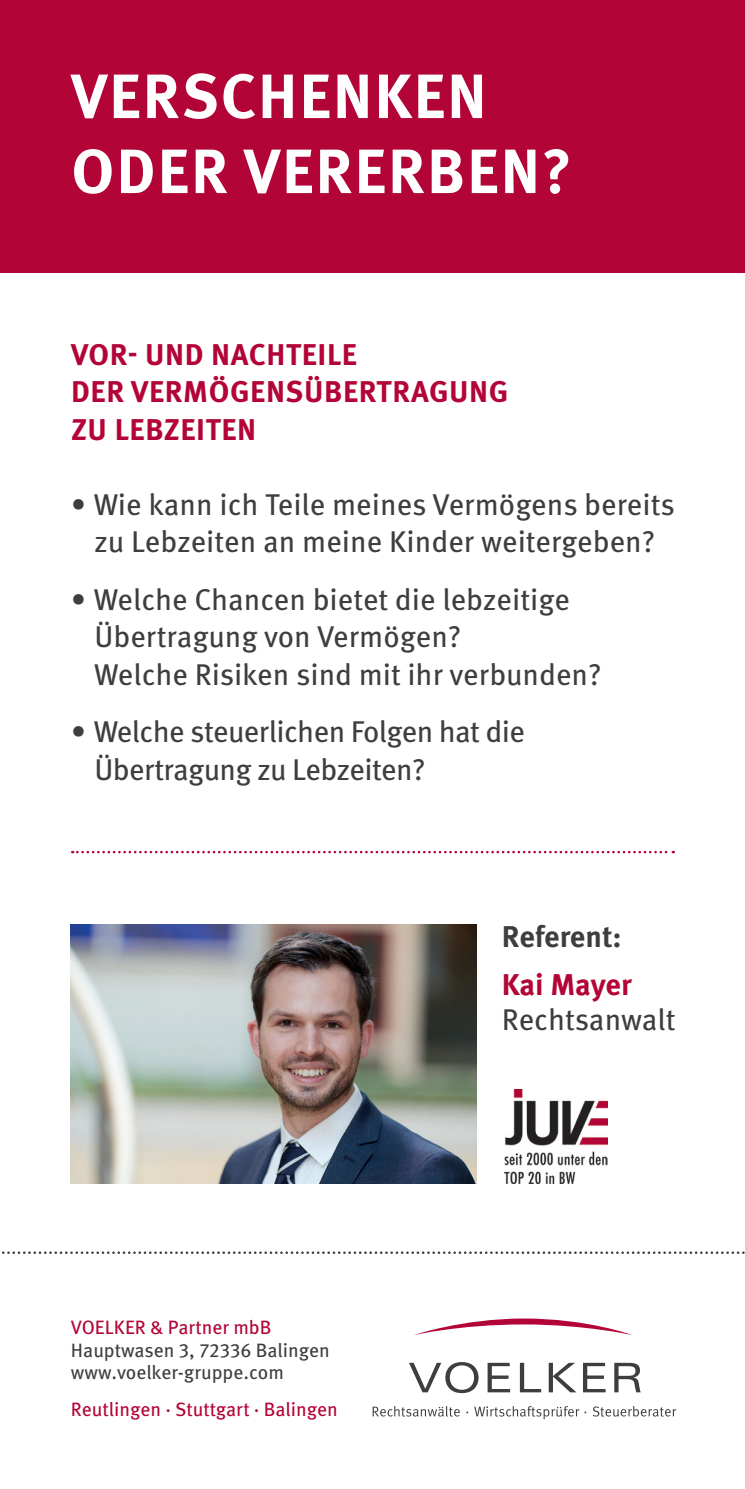
<style>
.page{position:relative;width:745px;height:1489px;background:#fff}
.page>*{position:absolute;margin:0;border:0;box-sizing:border-box;transform-origin:0 0}
.t1{font:700 62.5px/75px "Meta Pro";letter-spacing:.03em;color:#fff}
.t2{font:30px/37.5px "Meta Pro";letter-spacing:-.005em;color:#3e3e3f}
.t3{font:700 30px/37.5px "Meta Pro";letter-spacing:.02em;color:#b30437}
.t4{font:700 30px "Meta Pro";color:#3e3e3f}
.t5{font:700 30px "Meta Pro";letter-spacing:-.005em;color:#b30437}
.t6{font:19.25px "Meta Pro";color:#b30437}
.t7{font:19.25px/22px "Meta Pro";color:#3e3e3f}
</style>
<div class="page">
<svg style="left:409px;top:1362px;width:69px;height:30px"></svg>
<svg style="left:487px;top:1362px;width:23px;height:30px"></svg>
<svg style="left:519px;top:1362px;width:22px;height:30px"></svg>
<svg style="left:548px;top:1362px;width:28px;height:30px"></svg>
<svg style="left:583px;top:1362px;width:22px;height:30px"></svg>
<svg style="left:614px;top:1362px;width:26px;height:30px"></svg>
<svg style="left:417px;top:1318px;width:212px;height:16px"></svg>
<svg style="left:372px;top:1406px;width:87px;height:10px"></svg>
<svg style="left:592px;top:1406px;width:84px;height:10px"></svg>
<svg style="left:474px;top:1406px;width:112px;height:13px"></svg>
<svg style="left:2px;top:1251px;width:743px;height:2px"></svg>
<img style="left:504px;top:1089px;width:103px;height:94px">
<svg style="left:72px;top:850px;width:601px;height:3px"></svg>
<div style="left:0;top:0;width:744px;height:273px;background:#b30437"></div>
<img style="left:71px;top:924px;width:405px;height:259px">
<h1 class="t1" style="left:71px;top:55px;width:502px">VERSCHENKEN<br>ODER VERERBEN?</h1>
<p class="t3" style="left:71px;top:333px;width:438px">VOR- UND NACHTEILE<br>DER VERMÖGENSÜBERTRAGUNG<br>ZU LEBZEITEN</p>
<p class="t2" style="left:71px;top:483px;width:605px;text-align:center">• Wie kann ich Teile meines Vermögens bereits zu Lebzeiten an meine Kinder weitergeben?</p>
<p class="t2" style="left:94px;top:578px;width:508px;text-indent:-23px">• Welche Chancen bietet die lebzeitige<br>Übertragung von Vermögen?<br>Welche Risiken sind mit ihr verbunden?</p>
<p class="t2" style="left:94px;top:711px;width:432px;text-indent:-23px">• Welche steuerlichen Folgen hat die<br>Übertragung zu Lebzeiten?</p>
<p class="t6" style="left:71px;top:1312px;width:202px">VOELKER &amp; Partner mbB</p>
<p class="t7" style="left:71px;top:1337px;width:260px">Hauptwasen 3, 72336 Balingen www.voelker-gruppe.com</p>
<p class="t6" style="left:71px;top:1394px;width:268px">Reutlingen · Stuttgart · Balingen</p>
<p class="t4" style="left:501px;top:913px;width:121px">Referent:</p>
<p class="t5" style="left:501px;top:960px;width:131px">Kai Mayer</p>
<p class="t2" style="left:501px;top:998px;width:175px">Rechtsanwalt</p>
</div>
